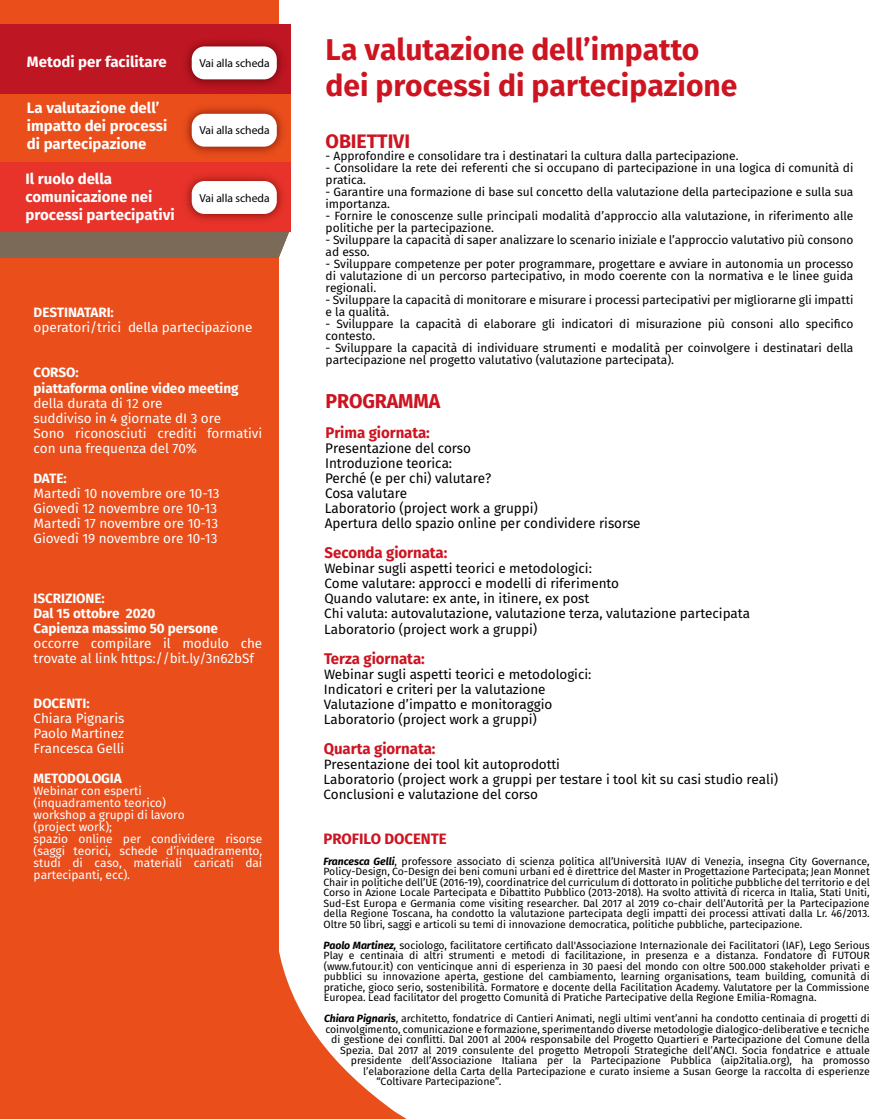
<style>
.page{position:relative;width:885px;height:1119px;background:#fff}
.page>*{position:absolute;margin:0;border:0;box-sizing:border-box;transform-origin:0 0}
.t1{font:700 30px/36px "Fira Sans";color:#cd1421}
.t2{font:700 20.1px "Fira Sans";letter-spacing:-.005em;color:#cd1421}
.t3{font:700 19.5px "Fira Sans";letter-spacing:-.005em;color:#cd1421}
.t4{font:700 15.45px "Fira Sans";letter-spacing:-.005em;color:#cd1421}
.t5{font:700 15px/18px "Fira Sans";color:#fff}
.t6{font:700 15px "Fira Sans";letter-spacing:-.005em;color:#cd1421}
.t7{font:13.95px/15px "Fira Sans";letter-spacing:-.005em;color:#000}
.t8{font:13.5px/15px "Fira Sans";letter-spacing:-.005em;color:#000}
.t9{font:13.5px/15px "Fira Sans";letter-spacing:-.005em;color:#fff}
.t10{font:700 13.5px/15px "Fira Sans";letter-spacing:-.005em;color:#fff}
.t11{font:12px/12px "Fira Sans";letter-spacing:-.005em;color:#000}
.t12{font:12px/12px "Fira Sans";letter-spacing:-.005em;color:#fff}
.t13{font:11.55px "Myriad Pro";color:#000}
.t14{font:10.5px/10.5px "Fira Sans";letter-spacing:-.005em;color:#000;text-align:justify}
.s1{font-weight:700;font-style:italic}
</style>
<div class="page">
<div style="left:0;top:0;width:278px;height:1118px;background:#e94e1b"></div>
<svg style="left:278px;top:943px;width:127px;height:175px"></svg>
<div style="left:0;top:232px;width:289px;height:26px;background:#7b6a58"></div>
<div style="left:0;top:24px;width:290px;height:70px;background:#be1622"></div>
<div style="left:0;top:94px;width:290px;height:69px;background:#e94e1b"></div>
<div style="left:0;top:163px;width:290px;height:69px;background:#e7332a"></div>
<img style="left:186px;top:41px;width:96px;height:45px">
<div style="left:192px;top:46px;width:85px;height:33px;background:#fff;border-radius:13px"></div>
<img style="left:186px;top:108px;width:97px;height:45px">
<div style="left:192px;top:114px;width:85px;height:33px;background:#fff;border-radius:13px"></div>
<img style="left:186px;top:175px;width:97px;height:45px">
<div style="left:192px;top:181px;width:85px;height:33px;background:#fff;border-radius:13px"></div>
<h3 class="t5" style="left:27px;top:52px;width:141px">Metodi per facilitare</h3>
<h3 class="t5" style="left:27px;top:99px;width:142px">La valutazione dell’ impatto dei processi di partecipazione</h3>
<h3 class="t5" style="left:25px;top:169px;width:151px">Il ruolo della comunicazione nei processi partecipativi</h3>
<p class="t13" style="left:199px;top:56px;width:72px">Vai alla scheda</p>
<p class="t13" style="left:199px;top:123px;width:72px">Vai alla scheda</p>
<p class="t13" style="left:199px;top:190px;width:72px">Vai alla scheda</p>
<p class="t10" style="left:34px;top:305px;width:82px">DESTINATARI:</p>
<p class="t9" style="left:34px;top:320px;width:220px">operatori/trici della partecipazione</p>
<p class="t10" style="left:34px;top:365px;width:206px">CORSO:<br>piattaforma online video meeting</p>
<p class="t9" style="left:34px;top:395px;width:230px">della durata di 12 ore<br>suddiviso in 4 giornate dI 3 ore<br>Sono riconosciuti crediti formativi con una frequenza del 70%</p>
<p class="t10" style="left:34px;top:470px;width:35px">DATE:</p>
<p class="t9" style="left:34px;top:485px;width:187px">Martedì 10 novembre ore 10-13<br>Giovedì 12 novembre ore 10-13<br>Martedì 17 novembre ore 10-13<br>Giovedì 19 novembre ore 10-13</p>
<p class="t10" style="left:34px;top:590px;width:186px">ISCRIZIONE:<br>Dal 15 ottobre 2020<br>Capienza massimo 50 persone</p>
<p class="t9" style="left:34px;top:635px;width:230px">occorre compilare il modulo che trovate al link https://bit.ly/3n62bSf</p>
<p class="t10" style="left:34px;top:695px;width:57px">DOCENTI:</p>
<p class="t9" style="left:34px;top:710px;width:92px;text-align:justify">Chiara Pignaris Paolo Martinez Francesca Gelli</p>
<p class="t10" style="left:34px;top:770px;width:90px">METODOLOGIA</p>
<p class="t12" style="left:34px;top:784px;width:230px">Webinar con esperti<br>(inquadramento teorico)<br>workshop a gruppi di lavoro<br>(project work);<br>spazio online per condividere risorse (saggi teorici, schede d’inquadramento, studi di caso, materiali caricati dai partecipanti, ecc).</p>
<h1 class="t1" style="left:325px;top:32px;width:413px">La valutazione dell’impatto dei processi di partecipazione</h1>
<h3 class="t3" style="left:325px;top:127px;width:86px">OBIETTIVI</h3>
<p class="t11" style="left:325px;top:150px;width:414px">- Approfondire e consolidare tra i destinatari la cultura dalla partecipazione.</p>
<p class="t11" style="left:325px;top:162px;width:529px">- Consolidare la rete dei referenti che si occupano di partecipazione in una logica di comunità di pratica.</p>
<p class="t11" style="left:325px;top:186px;width:529px">- Garantire una formazione di base sul concetto della valutazione della partecipazione e sulla sua importanza.</p>
<p class="t11" style="left:325px;top:210px;width:529px">- Fornire le conoscenze sulle principali modalità d’approccio alla valutazione, in riferimento alle politiche per la partecipazione.</p>
<p class="t11" style="left:325px;top:234px;width:529px">- Sviluppare la capacità di saper analizzare lo scenario iniziale e l’approccio valutativo più consono ad esso.</p>
<p class="t11" style="left:325px;top:258px;width:529px;text-align:justify">- Sviluppare competenze per poter programmare, progettare e avviare in autonomia un processo di valutazione di un percorso partecipativo, in modo coerente con la normativa e le linee guida regionali.</p>
<p class="t11" style="left:325px;top:294px;width:529px">- Sviluppare la capacità di monitorare e misurare i processi partecipativi per migliorarne gli impatti e la qualità.</p>
<p class="t11" style="left:325px;top:318px;width:529px">- Sviluppare la capacità di elaborare gli indicatori di misurazione più consoni allo specifico contesto.</p>
<p class="t11" style="left:325px;top:342px;width:529px">- Sviluppare la capacità di individuare strumenti e modalità per coinvolgere i destinatari della partecipazione nel progetto valutativo (valutazione partecipata).</p>
<h2 class="t2" style="left:325px;top:387px;width:116px">PROGRAMMA</h2>
<h3 class="t4" style="left:325px;top:422px;width:106px">Prima giornata:</h3>
<h3 class="t7" style="left:325px;top:441px;width:317px">Presentazione del corso<br>Introduzione teorica:<br>Perché (e per chi) valutare?<br>Cosa valutare<br>Laboratorio (project work a gruppi)<br>Apertura dello spazio online per condividere risorse</h3>
<h3 class="t4" style="left:324px;top:542px;width:124px">Seconda giornata:</h3>
<p class="t8" style="left:324px;top:561px;width:427px">Webinar sugli aspetti teorici e metodologici:<br>Come valutare: approcci e modelli di riferimento<br>Quando valutare: ex ante, in itinere, ex post<br>Chi valuta: autovalutazione, valutazione terza, valutazione partecipata Laboratorio (project work a gruppi)</p>
<h3 class="t4" style="left:324px;top:647px;width:102px">Terza giornata:</h3>
<p class="t8" style="left:324px;top:666px;width:269px">Webinar sugli aspetti teorici e metodologici:<br>Indicatori e criteri per la valutazione Valutazione d’impatto e monitoraggio Laboratorio (project work a gruppi)</p>
<h3 class="t4" style="left:324px;top:737px;width:113px">Quarta giornata:</h3>
<p class="t8" style="left:323px;top:756px;width:456px">Presentazione dei tool kit autoprodotti<br>Laboratorio (project work a gruppi per testare i tool kit su casi studio reali)<br>Conclusioni e valutazione del corso</p>
<h3 class="t6" style="left:323px;top:827px;width:125px">PROFILO DOCENTE</h3>
<p class="t14" style="left:323px;top:855px;width:547px"><span class="s1">Francesca Gelli</span>, professore associato di scienza politica all’Università IUAV di Venezia, insegna City Governance, Policy-Design, Co-Design dei beni comuni urbani ed è direttrice del Master in Progettazione Partecipata; Jean Monnet Chair in politiche dell’UE (2016-19), coordinatrice del curriculum di dottorato in politiche pubbliche del territorio e del Corso in Azione Locale Partecipata e Dibattito Pubblico (2013-2018). Ha svolto attività di ricerca in Italia, Stati Uniti, Sud-Est Europa e Germania come visiting researcher. Dal 2017 al 2019 co-chair dell’Autorità per la Partecipazione della Regione Toscana, ha condotto la valutazione partecipata degli impatti dei processi attivati dalla Lr. 46/2013.<br>Oltre 50 libri, saggi e articoli su temi di innovazione democratica, politiche pubbliche, partecipazione.</p>
<p class="t14" style="left:323px;top:939px;width:547px"><span class="s1">Paolo Martinez,</span> sociologo, facilitatore certificato dall'Associazione Internazionale dei Facilitatori (IAF), Lego Serious Play e centinaia di altri strumenti e metodi di facilitazione, in presenza e a distanza. Fondatore di FUTOUR (www.futour.it) con venticinque anni di esperienza in 30 paesi del mondo con oltre 500.000 stakeholder privati e pubblici su innovazione aperta, gestione del cambiamento, learning organisations, team building, comunità di pratiche, gioco serio, sostenibilità. Formatore e docente della Facilitation Academy. Valutatore per la Commissione Europea. Lead facilitator del progetto Comunità di Pratiche Partecipative della Regione Emilia-Romagna.</p>
<p class="t14" style="left:324px;top:1013px;width:547px"><span class="s1">Chiara Pignaris</span>, architetto, fondatrice di Cantieri Animati, negli ultimi vent’anni ha condotto centinaia di progetti di</p>
<p class="t14" style="left:325px;top:1023px;width:546px">coinvolgimento, comunicazione e formazione, sperimentando diverse metodologie dialogico-deliberative e tecniche</p>
<p class="t14" style="left:331px;top:1034px;width:540px">di gestione dei conflitti. Dal 2001 al 2004 responsabile del Progetto Quartieri e Partecipazione del Comune della</p>
<p class="t14" style="left:340px;top:1044px;width:531px">Spezia. Dal 2017 al 2019 consulente del progetto Metropoli Strategiche dell’ANCI. Socia fondatrice e attuale</p>
<p class="t14" style="left:351px;top:1055px;width:520px">presidente dell’Associazione Italiana per la Partecipazione Pubblica (aip2italia.org), ha promosso</p>
<p class="t14" style="left:363px;top:1065px;width:508px">l’elaborazione della Carta della Partecipazione e curato insieme a Susan George la raccolta di esperienze</p>
<p class="t14" style="left:376px;top:1076px;width:126px">“Coltivare Partecipazione”.</p>
</div>
